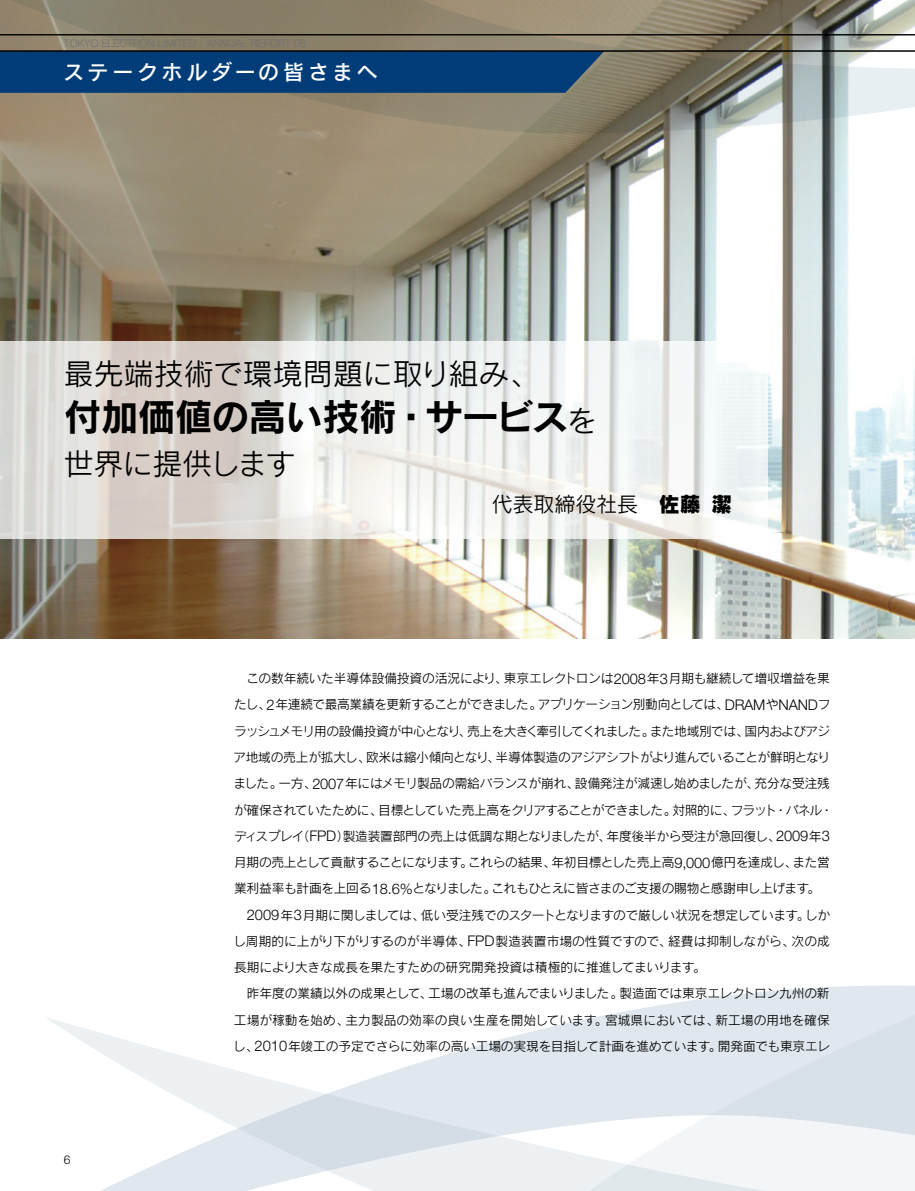
<style>
.page{position:relative;width:915px;height:1191px;background:#fff}
.page>*{position:absolute;margin:0;border:0;box-sizing:border-box;transform-origin:0 0}
.t1{font:37.5px "Rodin Pro B";letter-spacing:-.015em;color:#000}
.t2{font:30px "Rodin Pro M";letter-spacing:-.015em;color:#000}
.t3{font:21px "Rodin Pro DB";letter-spacing:.165em;color:#fff}
.t4{font:20.85px "Rodin Pro M";color:#000}
.t5{font:12.75px/26.2px "Rodin Pro M";letter-spacing:-.03em;color:#000;text-align:justify}
.t6{font:300 12px "Helvetica Neue";color:#000}
.s1{font-family:"Rodin Pro M";font-size:30px}
.s2{font-family:"Rodin Pro EB"}
.s3{font-family:"Helvetica Neue";font-weight:300;font-size:14.7px}
</style>
<div class="page">
<img style="left:0;top:134px;width:914px;height:505px">
<svg style="left:0;top:0;width:914px;height:134px;background:#958e7c"></svg>
<svg style="left:46px;top:985px;width:868px;height:206px"></svg>
<svg style="left:0;top:341px;width:767px;height:198px"></svg>
<div style="left:0;top:52px;width:604px;height:41px;background:#003d78"></div>
<hr style="left:0;top:35px;width:914px;height:1px;background:#000">
<hr style="left:0;top:34px;width:914px;height:1px;background:#000">
<hr style="left:0;top:51px;width:914px;height:1px;background:#000">
<h3 class="t3" style="left:64px;top:58px;width:315px">ステークホルダーの皆さまへ</h3>
<h2 class="t2" style="left:64px;top:354px;width:478px">最先端技術で環境問題に取り組み、</h2>
<h1 class="t1" style="left:64px;top:391px;width:534px">付加価値の高い技術・サービス<span class="s1">を</span></h1>
<h2 class="t2" style="left:64px;top:444px;width:233px">世界に提供します</h2>
<h3 class="t4" style="left:491px;top:490px;width:241px">代表取締役社長 <span class="s2">佐藤潔</span></h3>
<p class="t6" style="left:64px;top:1152px;width:8px">6</p>
<p class="t5" style="left:233px;top:665px;width:601px;text-align:left;text-indent:13px">この数年続いた半導体設備投資の活況により、東京エレクトロンは<span class="s3">2008</span>年<span class="s3">3</span>月期も継続して増収増益を果たし、<span class="s3">2</span>年連続で最高業績を更新することができました。アプリケーション別動向としては、<span class="s3">DRAM</span>や<span class="s3">NAND</span>フラッシュメモリ用の設備投資が中心となり、売上を大きく牽引してくれました。また地域別では、国内およびアジア地域の売上が拡大し、欧米は縮小傾向となり、半導体製造のアジアシフトがより進んでいることが鮮明となりました。一方、<span class="s3">2007</span>年にはメモリ製品の需給バランスが崩れ、設備発注が減速し始めましたが、充分な受注残が確保されていたために、目標としていた売上高をクリアすることができました。対照的に、フラット・パネル・ディスプレイ（<span class="s3">FPD</span>）製造装置部門の売上は低調な期となりましたが、年度後半から受注が急回復し、<span class="s3">2009</span>年<span class="s3">3</span>月期の売上として貢献することになります。これらの結果、年初目標とした売上高<span class="s3">9,000</span>億円を達成し、また営業利益率も計画を上回る<span class="s3">18.6%</span>となりました。これもひとえに皆さまのご支援の賜物と感謝申し上げます。</p>
<p class="t5" style="left:233px;top:901px;width:597px;text-indent:13px"><span class="s3">2009</span>年<span class="s3">3</span>月期に関しましては、低い受注残でのスタートとなりますので厳しい状況を想定しています。しかし周期的に上がり下がりするのが半導体、<span class="s3">FPD</span>製造装置市場の性質ですので、経費は抑制しながら、次の成長期により大きな成長を果たすための研究開発投資は積極的に推進してまいります。</p>
<p class="t5" style="left:233px;top:980px;width:598px;text-indent:14px">昨年度の業績以外の成果として、工場の改革も進んでまいりました。製造面では東京エレクトロン九州の新工場が稼動を始め、主力製品の効率の良い生産を開始しています。宮城県においては、新工場の用地を確保し、<span class="s3">2010</span>年竣工の予定でさらに効率の高い工場の実現を目指して計画を進めています。開発面でも東京エレ</p>
</div>
